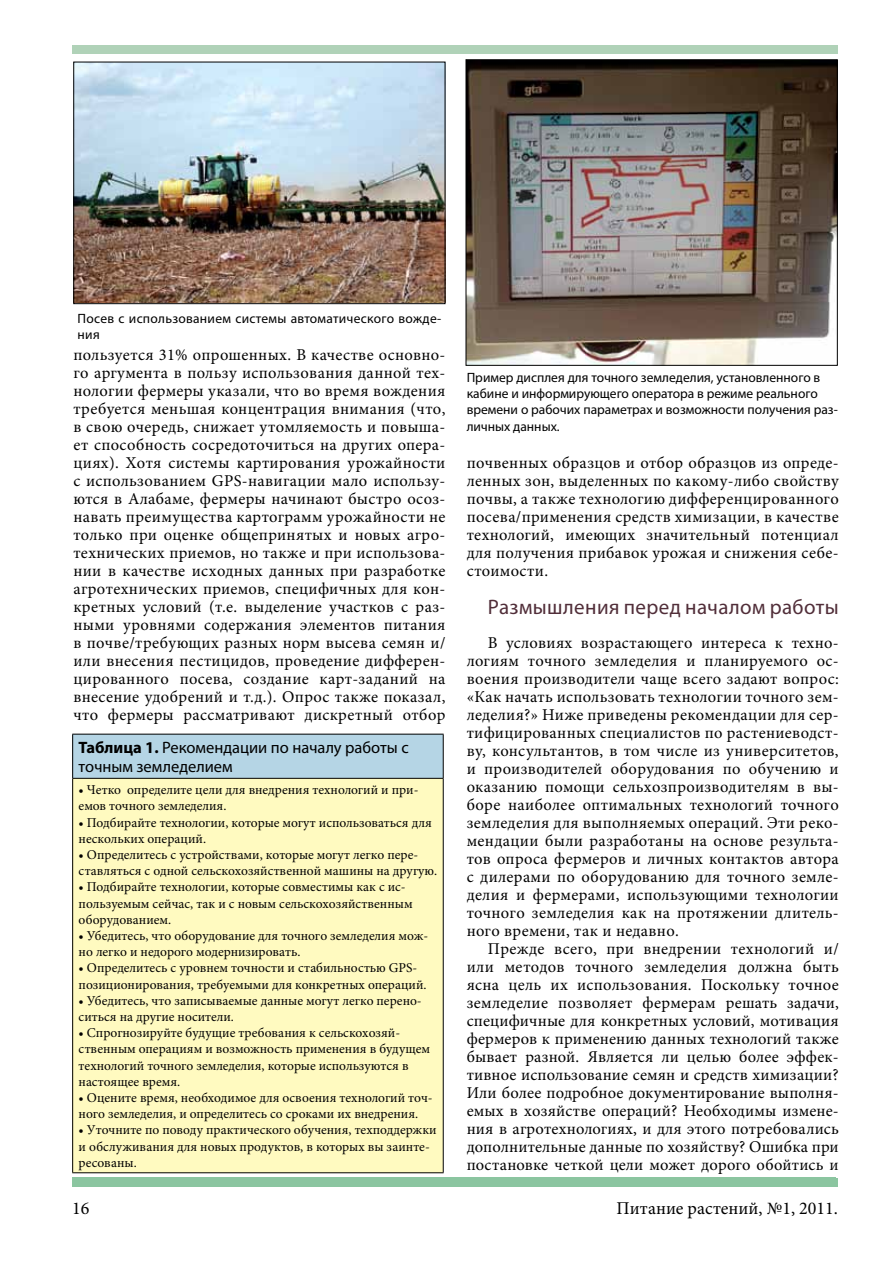
<style>
.page{position:relative;width:893px;height:1263px;background:#fff}
.page>*{position:absolute;margin:0;border:0;box-sizing:border-box;transform-origin:0 0}
.t1{font:21px "Myriad Pro";letter-spacing:.02em;color:#512e39}
.t2{font:18px "Minion Pro";color:#000}
.t3{font:16.5px/18px "Minion Pro";letter-spacing:.02em;color:#000;text-align:justify}
.t4{font:16.5px/19.8px "Myriad Pro";color:#000}
.t5{font:13.5px/16.2px "Minion Pro";color:#000}
.t6{font:13.5px/16.2px "Myriad Pro";color:#000}
.t7{font:13.5px/16.2px "Myriad Pro";letter-spacing:.02em;color:#000}
.s1{font-weight:700}
</style>
<div class="page">
<div style="left:73px;top:45px;width:764px;height:9px;background:#b0d2b8"></div>
<div style="left:72px;top:1178px;width:766px;height:8px;background:#8bc5a0"></div>
<img style="left:75px;top:64px;width:368px;height:238px">
<div style="left:73px;top:62px;width:372px;height:242px;border:1px solid #000"></div>
<img style="left:468px;top:61px;width:368px;height:303px">
<div style="left:466px;top:59px;width:372px;height:307px;border:1px solid #000"></div>
<div style="left:73px;top:734px;width:370px;height:44px;background:#b5d5e5"></div>
<div style="left:73px;top:778px;width:370px;height:395px;background:#fffac0"></div>
<hr style="left:72px;top:734px;width:372px;height:1px;background:#000">
<hr style="left:72px;top:734px;width:1px;height:44px;background:#000">
<hr style="left:443px;top:734px;width:1px;height:44px;background:#000">
<hr style="left:72px;top:778px;width:372px;height:1px;background:#000">
<hr style="left:72px;top:779px;width:1px;height:393px;background:#000">
<hr style="left:443px;top:779px;width:1px;height:393px;background:#000">
<hr style="left:72px;top:1172px;width:372px;height:1px;background:#000">
<p class="t7" style="left:78px;top:310px;width:365px">Посев с использованием системы автоматического вожде&shy;ния</p>
<p class="t3" style="left:73px;top:346px;width:374px">пользуется 31% опрошенных. В качестве основно&shy;го аргумента в пользу использования данной тех&shy;нологии фермеры указали, что во время вождения требуется меньшая концентрация внимания (что, в свою очередь, снижает утомляемость и повыша&shy;ет способность сосредоточиться на других опера&shy;циях). Хотя системы картирования урожайности с использованием GPS-навигации мало использу&shy;ются в Алабаме, фермеры начинают быстро осоз&shy;навать преимущества картограмм урожайности не только при оценке общепринятых и новых агро&shy;технических приемов, но также и при использова&shy;нии в качестве исходных данных при разработке агротехнических приемов, специфичных для кон&shy;кретных условий (т.е. выделение участков с раз&shy;ными уровнями содержания элементов питания в почве/требующих разных норм высева семян и/ или внесения пестицидов, проведение дифферен&shy;цированного посева, создание карт-заданий на внесение удобрений и т.д.). Опрос также показал, что фермеры рассматривают дискретный отбор</p>
<p class="t4" style="left:79px;top:737px;width:332px"><span class="s1">Таблица 1.</span> Рекомендации по началу работы с точным земледелием</p>
<p class="t5" style="left:79px;top:782px;width:341px">• Четко определите цели для внедрения технологий и при&shy;емов точного земледелия.</p>
<p class="t5" style="left:79px;top:814px;width:355px">• Подбирайте технологии, которые могут использоваться для нескольких операций.</p>
<p class="t5" style="left:79px;top:846px;width:360px">• Определитесь с устройствами, которые могут легко пере&shy;ставляться с одной сельскохозяйственной машины на другую.</p>
<p class="t5" style="left:79px;top:879px;width:336px">• Подбирайте технологии, которые совместимы как с ис&shy;пользуемым сейчас, так и с новым сельскохозяйственным оборудованием.</p>
<p class="t5" style="left:79px;top:927px;width:351px">• Убедитесь, что оборудование для точного земледелия мож&shy;но легко и недорого модернизировать.</p>
<p class="t5" style="left:79px;top:960px;width:349px">• Определитесь с уровнем точности и стабильностью GPS&shy;позиционирования, требуемыми для конкретных операций.</p>
<p class="t5" style="left:79px;top:992px;width:345px">• Убедитесь, что записываемые данные могут легко перено&shy;ситься на другие носители.</p>
<p class="t5" style="left:79px;top:1025px;width:353px">• Спрогнозируйте будущие требования к сельскохозяй&shy;ственным операциям и возможность применения в будущем технологий точного земледелия, которые используются в настоящее время.</p>
<p class="t5" style="left:79px;top:1089px;width:355px">• Оцените время, необходимое для освоения технологий точ&shy;ного земледелия, и определитесь со сроками их внедрения.</p>
<p class="t5" style="left:79px;top:1122px;width:359px">• Уточните по поводу практического обучения, техподдержки и обслуживания для новых продуктов, в которых вы заинте&shy;ресованы.</p>
<p class="t6" style="left:467px;top:369px;width:373px">Пример дисплея для точного земледелия, установленного в кабине и информирующего оператора в режиме реального времени о рабочих параметрах и возможности получения раз&shy;личных данных.</p>
<p class="t3" style="left:467px;top:454px;width:374px">почвенных образцов и отбор образцов из опреде&shy;ленных зон, выделенных по какому-либо свойству почвы, а также технологию дифференцированного посева/применения средств химизации, в качестве технологий, имеющих значительный потенциал для получения прибавок урожая и снижения себе&shy;стоимости.</p>
<p class="t1" style="left:488px;top:594px;width:352px">Размышления перед началом работы</p>
<p class="t3" style="left:467px;top:634px;width:374px;text-indent:21px">В условиях возрастающего интереса к техно&shy;логиям точного земледелия и планируемого ос&shy;воения производители чаще всего задают вопрос: «Как начать использовать технологии точного зем&shy;леделия?» Ниже приведены рекомендации для сер&shy;тифицированных специалистов по растениеводст&shy;ву, консультантов, в том числе из университетов, и производителей оборудования по обучению и оказанию помощи сельхозпроизводителям в вы&shy;боре наиболее оптимальных технологий точного земледелия для выполняемых операций. Эти реко&shy;мендации были разработаны на основе результа&shy;тов опроса фермеров и личных контактов автора с дилерами по оборудованию для точного земле&shy;делия и фермерами, использующими технологии точного земледелия как на протяжении длитель&shy;ного времени, так и недавно.</p>
<p class="t3" style="left:467px;top:940px;width:374px;text-indent:21px">Прежде всего, при внедрении технологий и/ или методов точного земледелия должна быть ясна цель их использования. Поскольку точное земледелие позволяет фермерам решать задачи, специфичные для конкретных условий, мотивация фермеров к применению данных технологий также бывает разной. Является ли целью более эффек&shy;тивное использование семян и средств химизации?<br>Или более подробное документирование выполня&shy;емых в хозяйстве операций? Необходимы измене&shy;ния в агротехнологиях, и для этого потребовались дополнительные данные по хозяйству? Ошибка при постановке четкой цели может дорого обойтись и</p>
<p class="t2" style="left:72px;top:1196px;width:19px">16</p>
<p class="t2" style="left:616px;top:1196px;width:223px">Питание растений, №1, 2011.</p>
</div>
